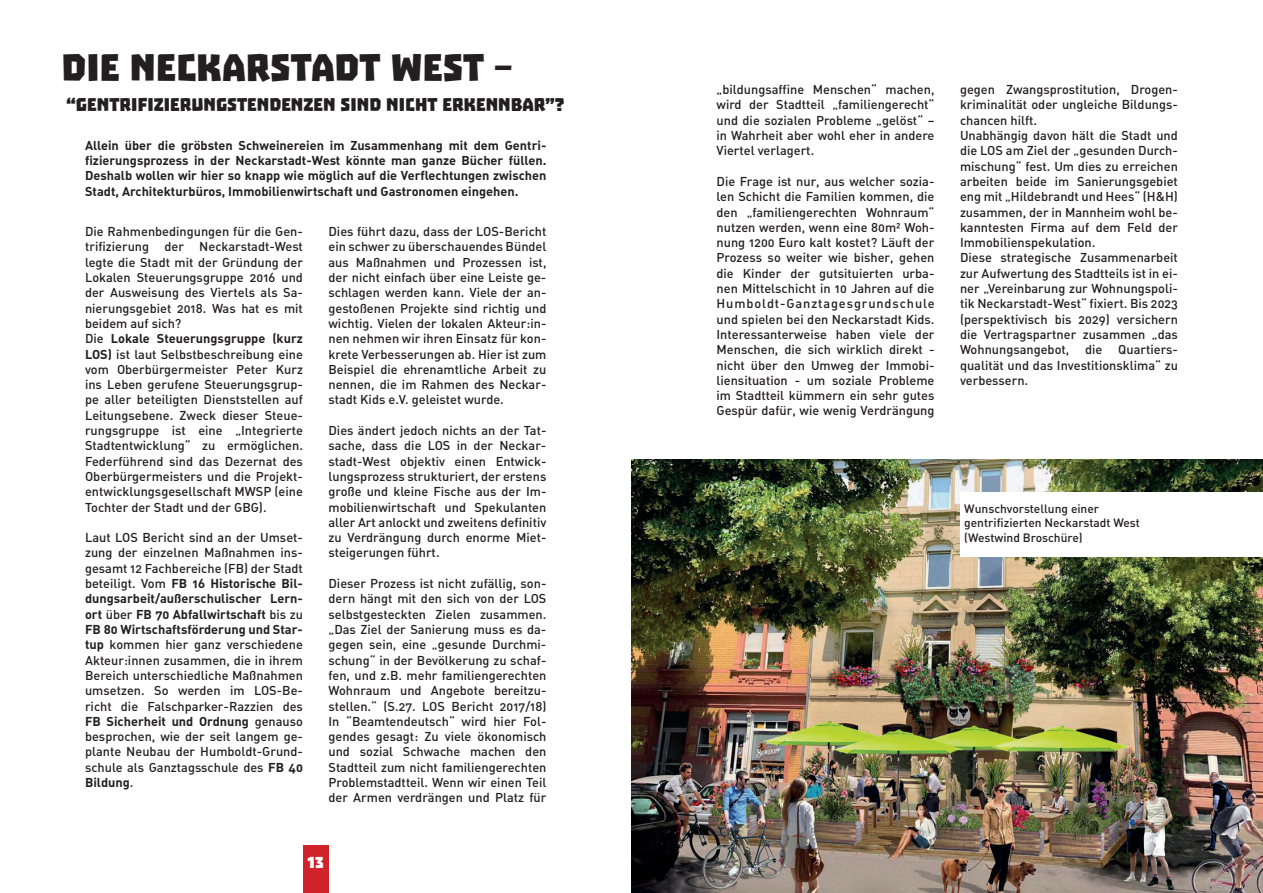
<style>
.page{position:relative;width:1263px;height:893px;background:#fff}
.page>*{position:absolute;margin:0;border:0;box-sizing:border-box;transform-origin:0 0}
.t1{font:43.05px "Troika";color:#231f20}
.t2{font:20.7px "Troika";color:#231f20}
.t3{font:18px "Troika";color:#fff}
.t4{font:12.75px/15.3px "DIN Medium Alternate";color:#231f20;text-align:justify}
.t5{font:12.75px/15.3px "DIN Bold Alternate";color:#231f20;text-align:justify}
.t6{font:12px/14.4px "DIN Medium Alternate";color:#231f20}
.s1{font-family:"DIN Medium Alternate"}
.s2{font-family:"DIN Bold Alternate"}
</style>
<div class="page">
<img style="left:631px;top:459px;width:632px;height:434px">
<div style="left:960px;top:492px;width:303px;height:65px;background:#fff"></div>
<div style="left:303px;top:845px;width:25px;height:48px;background:#d1232a"></div>
<h1 class="t1" style="left:62px;top:43px;width:452px">DIE NECKARSTADT WEST –</h1>
<h2 class="t2" style="left:67px;top:93px;width:499px">“GENTRIFIZIERUNGSTENDENZEN SIND NICHT ERKENNBAR”?</h2>
<p class="t5" style="left:85px;top:137px;width:463px">Allein über die gröbsten Schweinereien im Zusammenhang mit dem Gentri&shy;fizierungsprozess in der Neckarstadt-West könnte man ganze Bücher füllen.<br>Deshalb wollen wir hier so knapp wie möglich auf die Verflechtungen zwischen Stadt, Architekturbüros, Immobilienwirtschaft und Gastronomen eingehen.</p>
<p class="t4" style="left:85px;top:223px;width:219px">Die Rahmenbedingungen für die Gen&shy;trifizierung der Neckarstadt-West legte die Stadt mit der Gründung der Lokalen Steuerungsgruppe 2016 und der Ausweisung des Viertels als Sa&shy;nierungsgebiet 2018. Was hat es mit beidem auf sich?</p>
<p class="t5" style="left:85px;top:330px;width:219px"><span class="s1">Die</span> Lokale Steuerungsgruppe (kurz</p>
<p class="t4" style="left:85px;top:346px;width:219px"><span class="s2">LOS)</span> ist laut Selbstbeschreibung eine vom Oberbürgermeister Peter Kurz ins Leben gerufene Steuerungsgrup&shy;pe aller beteiligten Dienststellen auf Leitungsebene. Zweck dieser Steue&shy;rungsgruppe ist eine „Integrierte Stadtentwicklung“ zu ermöglichen.<br>Federführend sind das Dezernat des Oberbürgermeisters und die Projekt&shy;entwicklungsgesellschaft MWSP (eine Tochter der Stadt und der GBG).</p>
<p class="t4" style="left:85px;top:529px;width:219px">Laut LOS Bericht sind an der Umset&shy;zung der einzelnen Maßnahmen ins&shy;gesamt 12 Fachbereiche (FB) der Stadt</p>
<p class="t5" style="left:85px;top:575px;width:219px"><span class="s1">beteiligt. Vom</span> FB 16 Historische Bil&shy;dungsarbeit/außerschulischer Lern&shy;ort <span class="s1">über</span> FB 70 Abfallwirtschaft <span class="s1">bis zu </span>FB 80 Wirtschaftsförderung und Star-</p>
<p class="t4" style="left:85px;top:637px;width:219px"><span class="s2">tup</span> kommen hier ganz verschiedene Akteur:innen zusammen, die in ihrem Bereich unterschiedliche Maßnahmen umsetzen. So werden im LOS-Be&shy;richt die Falschparker-Razzien des</p>
<p class="t5" style="left:85px;top:713px;width:219px">FB Sicherheit und Ordnung <span class="s1">genauso</span></p>
<p class="t4" style="left:85px;top:728px;width:219px">besprochen, wie der seit langem ge&shy;plante Neubau der Humboldt-Grund&shy;schule als Ganztagsschule des <span class="s2">FB 40</span></p>
<p class="t5" style="left:85px;top:774px;width:50px">Bildung<span class="s1">.</span></p>
<p class="t4" style="left:328px;top:223px;width:219px">Dies führt dazu, dass der LOS-Bericht ein schwer zu überschauendes Bündel aus Maßnahmen und Prozessen ist, der nicht einfach über eine Leiste ge&shy;schlagen werden kann. Viele der an&shy;gestoßenen Projekte sind richtig und wichtig. Vielen der lokalen Akteur:in&shy;nen nehmen wir ihren Einsatz für kon&shy;krete Verbesserungen ab. Hier ist zum Beispiel die ehrenamtliche Arbeit zu nennen, die im Rahmen des Neckar&shy;stadt Kids e.V. geleistet wurde.</p>
<p class="t4" style="left:328px;top:422px;width:219px">Dies ändert jedoch nichts an der Tat&shy;sache, dass die LOS in der Neckar&shy;stadt-West objektiv einen Entwick&shy;lungsprozess strukturiert, der erstens große und kleine Fische aus der Im&shy;mobilienwirtschaft und Spekulanten aller Art anlockt und zweitens definitiv zu Verdrängung durch enorme Miet&shy;steigerungen führt.</p>
<p class="t4" style="left:328px;top:575px;width:219px">Dieser Prozess ist nicht zufällig, son&shy;dern hängt mit den sich von der LOS selbstgesteckten Zielen zusammen. „Das Ziel der Sanierung muss es da&shy;gegen sein, eine „gesunde Durchmi&shy;schung“ in der Bevölkerung zu schaf&shy;fen, und z.B. mehr familiengerechten Wohnraum und Angebote bereitzu&shy;stellen.“ (S.27. LOS Bericht 2017/18)<br>In “Beamtendeutsch“ wird hier Fol&shy;gendes gesagt: Zu viele ökonomisch und sozial Schwache machen den Stadtteil zum nicht familiengerechten Problemstadtteil. Wenn wir einen Teil der Armen verdrängen und Platz für</p>
<h3 class="t3" style="left:308px;top:852px;width:17px">13</h3>
<p class="t4" style="left:716px;top:81px;width:219px">„bildungsaffine Menschen“ machen, wird der Stadtteil „familiengerecht“ und die sozialen Probleme „gelöst“ – in Wahrheit aber wohl eher in andere Viertel verlagert.</p>
<p class="t4" style="left:716px;top:173px;width:220px">Die Frage ist nur, aus welcher sozia&shy;len Schicht die Familien kommen, die den „familiengerechten Wohnraum“ nutzen werden, wenn eine 80m² Woh&shy;nung 1200 Euro kalt kostet? Läuft der Prozess so weiter wie bisher, gehen die Kinder der gutsituierten urba&shy;nen Mittelschicht in 10 Jahren auf die Humboldt-Ganztagesgrundschule und spielen bei den Neckarstadt Kids.<br>Interessanterweise haben viele der Menschen, die sich wirklich direkt - nicht über den Umweg der Immobi&shy;liensituation - um soziale Probleme im Stadtteil kümmern ein sehr gutes Gespür dafür, wie wenig Verdrängung</p>
<p class="t4" style="left:960px;top:81px;width:219px;text-align:left">gegen Zwangsprostitution, Drogen&shy;kriminalität oder ungleiche Bildungs&shy;chancen hilft.<br>Unabhängig davon hält die Stadt und die LOS am Ziel der „gesunden Durch&shy;mischung“ fest. Um dies zu erreichen arbeiten beide im Sanierungsgebiet eng mit „Hildebrandt und Hees“ (H&amp;H) zusammen, der in Mannheim wohl be&shy;kanntesten Firma auf dem Feld der Immobilienspekulation.<br>Diese strategische Zusammenarbeit zur Aufwertung des Stadtteils ist in ei&shy;ner „Vereinbarung zur Wohnungspoli&shy;tik Neckarstadt-West“ fixiert. Bis 2023 (perspektivisch bis 2029) versichern die Vertragspartner zusammen „das Wohnungsangebot, die Quartiers&shy;qualität und das Investitionsklima“ zu verbessern.</p>
<p class="t6" style="left:964px;top:501px;width:177px">Wunschvorstellung einer gentrifizierten Neckarstadt West (Westwind Broschüre)</p>
</div>
